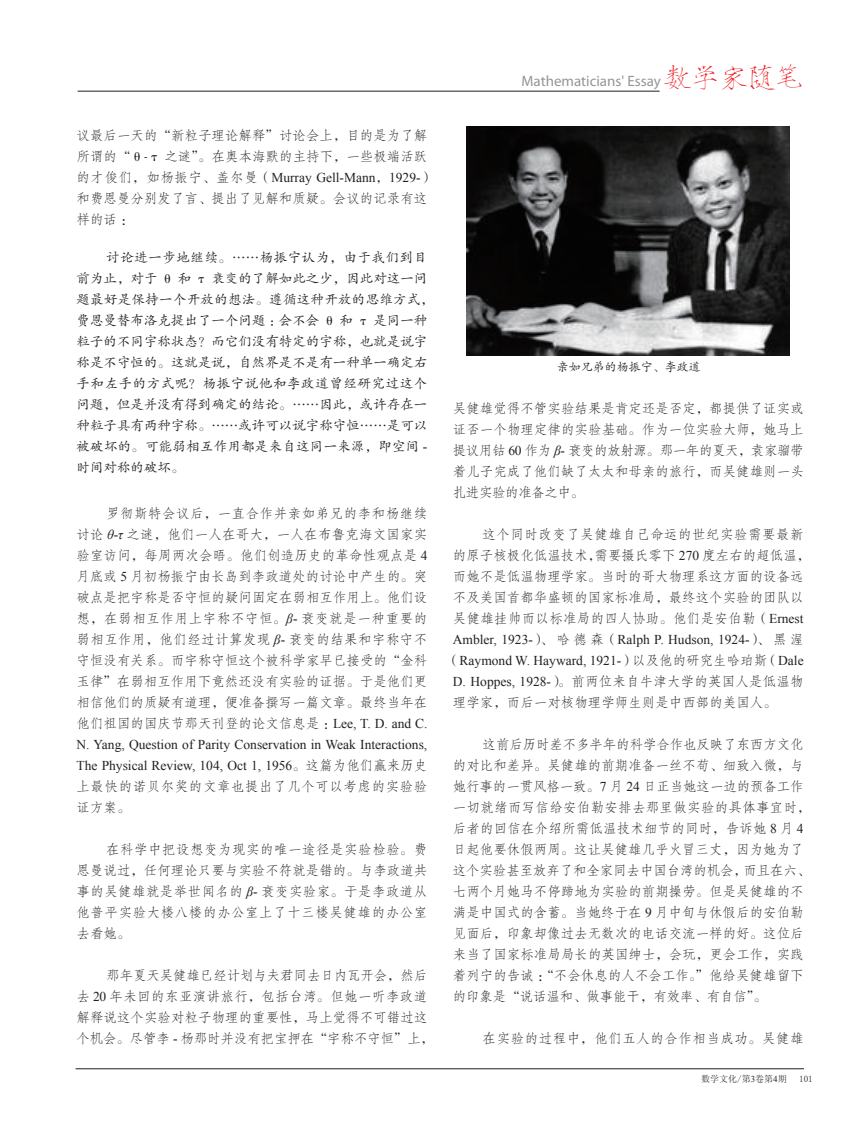
<style>
.page{position:relative;width:859px;height:1123px;background:#fff}
.page>*{position:absolute;margin:0;border:0;box-sizing:border-box;transform-origin:0 0}
.t1{font:27.9px "FZSJSJW GB1 0";color:#ee1d23}
.t2{font:15px "Myriad Pro";color:#939598}
.t3{font:13.5px/21px "FZFSK GBK1 0";color:#231f20}
.t4{font:13.5px/21px "FZKTK GBK1 0";color:#231f20}
.t5{font:13.5px "Times New Roman";color:#231f20}
.t6{font:13.5px "FZFSK GBK1 0";letter-spacing:.02em;color:#231f20}
.t7{font:13.5px "FZFSK GBK1 0";letter-spacing:.035em;color:#231f20}
.t8{font:13.5px "FZFSK GBK1 0";letter-spacing:.04em;color:#231f20}
.t9{font:12px "FZKTK GBK1 0";color:#231f20}
.t10{font:9px "Sim Sun";color:#231f20}
.s1{font-family:"Times New Roman";font-size:10.5px}
.s2{font-family:"Times New Roman"}
.s3{font-family:"Times New Roman";font-style:italic}
.s4{font-family:"FZFSK GBK1 0"}
</style>
<div class="page">
<hr style="left:78px;top:91px;width:582px;height:1px;background:#231f20">
<hr style="left:76px;top:1068px;width:728px;height:1px;background:#231f20">
<img style="left:467px;top:126px;width:323px;height:230px">
<p class="t3" style="left:77px;top:125px;width:359px">议最后一天的“新粒子理论解释”讨论会上，目的是为了解所谓的“θ<span class="s1">-</span>τ 之谜”。在奥本海默的主持下，一些极端活跃的才俊们，如杨振宁、盖尔曼（<span class="s2">Murray Gell-Mann</span>，<span class="s2">1929-</span>）和费恩曼分别发了言、提出了见解和质疑。会议的记录有这样的话：</p>
<p class="t4" style="left:77px;top:247px;width:359px;text-indent:30px">讨论进一步地继续。……杨振宁认为，由于我们到目前为止，对于 θ 和 τ 衰变的了解如此之少，因此对这一问题最好是保持一个开放的想法。遵循这种开放的思维方式，费恩曼替布洛克提出了一个问题：会不会 θ 和 τ 是同一种粒子的不同宇称状态？而它们没有特定的宇称，也就是说宇称是不守恒的。这就是说，自然界是不是有一种单一确定右手和左手的方式呢？杨振宁说他和李政道曾经研究过这个问题，但是并没有得到确定的结论。……因此，或许存在一种粒子具有两种宇称。……或许可以说宇称守恒……是可以被破坏的。可能弱相互作用都是来自这同一来源，即空间 <span class="s2">-</span>时间对称的破坏。</p>
<p class="t3" style="left:77px;top:503px;width:352px;text-align:justify;text-indent:30px">罗彻斯特会议后，一直合作并亲如弟兄的李和杨继续讨论 <span class="s3">θ</span><span class="s2">-</span><span class="s3">τ</span> 之谜，他们一人在哥大，一人在布鲁克海文国家实验室访问，每周两次会晤。他们创造历史的革命性观点是 <span class="s2">4</span>月底或 <span class="s2">5</span> 月初杨振宁由长岛到李政道处的讨论中产生的。突破点是把宇称是否守恒的疑问固定在弱相互作用上。他们设想，在弱相互作用上宇称不守恒。<span class="s3">β</span><span class="s2">-</span> 衰变就是一种重要的弱相互作用，他们经过计算发现 <span class="s3">β</span><span class="s2">-</span> 衰变的结果和宇称守不守恒没有关系。而宇称守恒这个被科学家早已接受的“金科玉律”在弱相互作用下竟然还没有实验的证据。于是他们更相信他们的质疑有道理，便准备撰写一篇文章。最终当年在他们祖国的国庆节那天刊登的论文信息是：<span class="s2">Lee, T. D. and C.<br>N. Yang, Question of Parity Conservation in Weak Interactions, The Physical Review, 104, Oct 1, 1956</span>。这篇为他们赢来历史上最快的诺贝尔奖的文章也提出了几个可以考虑的实验验证方案。</p>
<p class="t3" style="left:77px;top:839px;width:352px;text-align:justify;text-indent:30px">在科学中把设想变为现实的唯一途径是实验检验。费恩曼说过，任何理论只要与实验不符就是错的。与李政道共事的吴健雄就是举世闻名的 <span class="s3">β</span><span class="s2">-</span> 衰变实验家。于是李政道从他普平实验大楼八楼的办公室上了十三楼吴健雄的办公室去看她。</p>
<p class="t3" style="left:77px;top:965px;width:359px;text-indent:30px">那年夏天吴健雄已经计划与夫君同去日内瓦开会，然后去 <span class="s2">20</span> 年未回的东亚演讲旅行，包括台湾。但她一听李政道解释说这个实验对粒子物理的重要性，马上觉得不可错过这个机会。尽管李 <span class="s2">-</span> 杨那时并没有把宝押在“宇称不守恒”上，</p>
<h1 class="t1" style="left:663px;top:63px;width:141px">数学家随笔</h1>
<p class="t2" style="left:521px;top:72px;width:141px">Mathematicians' Essay</p>
<p class="t9" style="left:557px;top:361px;width:145px">亲如兄弟的杨振宁、李政道</p>
<p class="t3" style="left:453px;top:398px;width:352px;text-align:justify">吴健雄觉得不管实验结果是肯定还是否定，都提供了证实或证否一个物理定律的实验基础。作为一位实验大师，她马上提议用钴 <span class="s2">60</span> 作为 <span class="s3">β</span><span class="s2">-</span> 衰变的放射源。那一年的夏天，袁家骝带着儿子完成了他们缺了太太和母亲的旅行，而吴健雄则一头扎进实验的准备之中。</p>
<p class="t7" style="left:483px;top:527px;width:322px">这个同时改变了吴健雄自己命运的世纪实验需要最新</p>
<p class="t3" style="left:453px;top:545px;width:359px">的原子核极化低温技术，需要摄氏零下 <span class="s2">270</span> 度左右的超低温，</p>
<p class="t3" style="left:453px;top:566px;width:352px">而她不是低温物理学家。当时的哥大物理系这方面的设备远</p>
<p class="t3" style="left:453px;top:587px;width:352px">不及美国首都华盛顿的国家标准局，最终这个实验的团队以</p>
<p class="t6" style="left:453px;top:611px;width:352px">吴健雄挂帅而以标准局的四人协助。他们是安伯勒（<span class="s2">Ernest</span></p>
<p class="t5" style="left:453px;top:630px;width:352px">Ambler, 1923-<span class="s4">）、哈德森（</span>Ralph P. Hudson, 1924-<span class="s4">）、黑渥</span></p>
<p class="t5" style="left:446px;top:651px;width:359px"><span class="s4">（</span>Raymond W. Hayward, 1921-<span class="s4">）以及他的研究生哈珀斯（</span>Dale</p>
<p class="t3" style="left:453px;top:671px;width:352px"><span class="s2">D. Hoppes, 1928-</span>）。前两位来自牛津大学的英国人是低温物</p>
<p class="t3" style="left:453px;top:692px;width:325px">理学家，而后一对核物理学师生则是中西部的美国人。</p>
<p class="t3" style="left:453px;top:734px;width:359px;text-indent:30px">这前后历时差不多半年的科学合作也反映了东西方文化的对比和差异。吴健雄的前期准备一丝不苟、细致入微，与她行事的一贯风格一致。<span class="s2">7</span> 月 <span class="s2">24</span> 日正当她这一边的预备工作一切就绪而写信给安伯勒安排去那里做实验的具体事宜时，后者的回信在介绍所需低温技术细节的同时，告诉她 <span class="s2">8</span> 月 <span class="s2">4</span>日起他要休假两周。这让吴健雄几乎火冒三丈，因为她为了这个实验甚至放弃了和全家同去中国台湾的机会，而且在六、七两个月她马不停蹄地为实验的前期操劳。但是吴健雄的不满是中国式的含蓄。当她终于在 <span class="s2">9</span> 月中旬与休假后的安伯勒见面后，印象却像过去无数次的电话交流一样的好。这位后来当了国家标准局局长的英国绅士，会玩，更会工作，实践着列宁的告诫：“不会休息的人不会工作。”他给吴健雄留下的印象是“说话温和、做事能干，有效率、有自信”。</p>
<p class="t8" style="left:483px;top:1031px;width:323px">在实验的过程中，他们五人的合作相当成功。吴健雄</p>
<p class="t10" style="left:701px;top:1074px;width:87px">数学文化/第<span class="s2">3</span>卷第<span class="s2">4</span>期</p>
<p class="t10" style="left:799px;top:1074px;width:15px">101</p>
</div>
